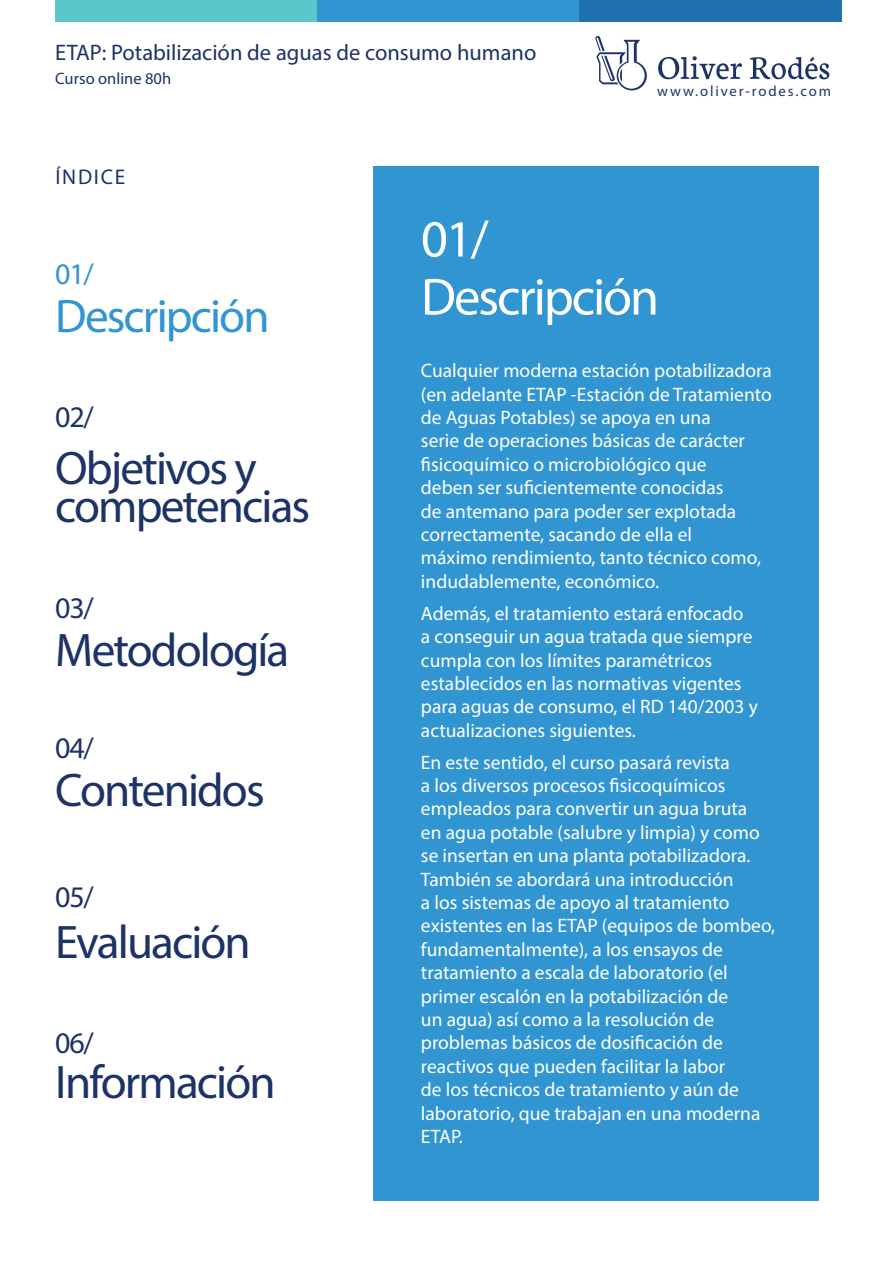
<style>
.page{position:relative;width:893px;height:1263px;background:#fff}
.page>*{position:absolute;margin:0;border:0;box-sizing:border-box;transform-origin:0 0}
.t1{font:52.5px "Myriad Pro";letter-spacing:-.04em;color:#fff}
.t2{font:47.25px/38.8px "Myriad Pro";letter-spacing:-.04em;color:#1d3266}
.t3{font:47.25px "Myriad Pro";letter-spacing:-.04em;color:#3195d1}
.t4{font:30px "Myriad Pro";letter-spacing:-.04em;color:#1d3266}
.t5{font:30px "Myriad Pro";color:#3195d1}
.t6{font:22.5px "Myriad Pro";color:#1d3266}
.t7{font:21.3px "Myriad Pro";letter-spacing:.08em;color:#1d3266}
.t8{font:19.5px/23.4px "Myriad Pro";color:#fff}
.t9{font:16.5px "Myriad Pro";color:#1d3266}
.t10{font:14.7px "Myriad Pro";letter-spacing:.13em;color:#1d3266}
</style>
<div class="page">
<svg style="left:658px;top:56px;width:84px;height:23px"></svg>
<svg style="left:750px;top:57px;width:79px;height:22px"></svg>
<svg style="left:595px;top:36px;width:52px;height:54px"></svg>
<div style="left:55px;top:0;width:262px;height:21px;background:#5cc6cd"></div>
<div style="left:317px;top:0;width:263px;height:21px;background:#3195d1"></div>
<div style="left:580px;top:0;width:262px;height:21px;background:#1f71b0"></div>
<div style="left:374px;top:166px;width:445px;height:1035px;background:#3195d1"></div>
<p class="t6" style="left:55px;top:39px;width:483px">ETAP: Potabilización de aguas de consumo humano</p>
<p class="t9" style="left:55px;top:68px;width:117px">Curso online 80h</p>
<p class="t7" style="left:55px;top:164px;width:71px">ÍNDICE</p>
<p class="t1" style="left:421px;top:207px;width:69px">01/</p>
<p class="t10" style="left:657px;top:82px;width:175px">www.oliver-rodes.com</p>
<p class="t5" style="left:55px;top:256px;width:40px">01/</p>
<p class="t3" style="left:55px;top:287px;width:216px">Descripción</p>
<p class="t4" style="left:55px;top:399px;width:40px">02/</p>
<p class="t2" style="left:55px;top:448px;width:256px">Objetivos y competencias</p>
<p class="t4" style="left:55px;top:589px;width:40px">03/</p>
<p class="t2" style="left:55px;top:630px;width:235px">Metodología</p>
<p class="t4" style="left:55px;top:730px;width:40px">04/</p>
<p class="t2" style="left:55px;top:769px;width:211px">Contenidos</p>
<p class="t4" style="left:55px;top:878px;width:40px">05/</p>
<p class="t2" style="left:55px;top:921px;width:197px">Evaluación</p>
<p class="t4" style="left:55px;top:1024px;width:40px">06/</p>
<p class="t2" style="left:55px;top:1062px;width:222px">Información</p>
<p class="t1" style="left:421px;top:265px;width:240px">Descripción</p>
<p class="t8" style="left:421px;top:359px;width:352px">Cualquier moderna estación potabilizadora (en adelante ETAP -Estación de Tratamiento de Aguas Potables) se apoya en una<br>serie de operaciones básicas de carácter fisicoquímico o microbiológico que<br>deben ser suficientemente conocidas<br>de antemano para poder ser explotada correctamente, sacando de ella el<br>máximo rendimiento, tanto técnico como, indudablemente, económico.</p>
<p class="t8" style="left:421px;top:601px;width:338px">Además, el tratamiento estará enfocado<br>a conseguir un agua tratada que siempre cumpla con los límites paramétricos establecidos en las normativas vigentes para aguas de consumo, el RD 140/2003 y actualizaciones siguientes.</p>
<p class="t8" style="left:421px;top:750px;width:356px">En este sentido, el curso pasará revista<br>a los diversos procesos fisicoquímicos empleados para convertir un agua bruta<br>en agua potable (salubre y limpia) y como se insertan en una planta potabilizadora.<br>También se abordará una introducción<br>a los sistemas de apoyo al tratamiento existentes en las ETAP (equipos de bombeo, fundamentalmente), a los ensayos de tratamiento a escala de laboratorio (el primer escalón en la potabilización de<br>un agua) así como a la resolución de problemas básicos de dosificación de reactivos que pueden facilitar la labor<br>de los técnicos de tratamiento y aún de laboratorio, que trabajan en una moderna ETAP.</p>
</div>
